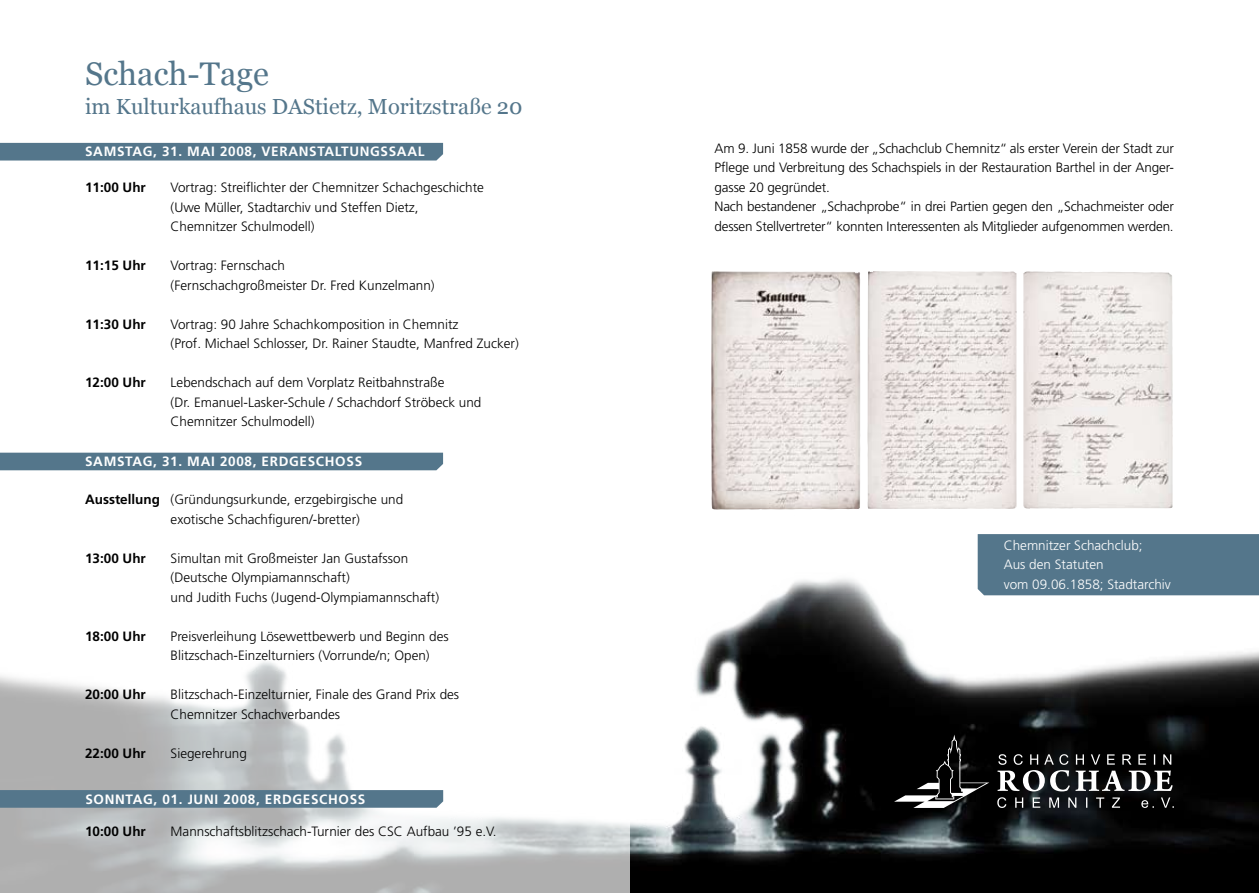
<style>
.page{position:relative;width:1259px;height:893px;background:#fff}
.page>*{position:absolute;margin:0;border:0;box-sizing:border-box;transform-origin:0 0}
.t1{font:32.7px "Georgia";color:#54768b}
.t2{font:21.75px "Georgia";color:#54768b}
.t3{font:300 13.5px/19.5px "Frutiger LT";color:#000}
.t4{font:700 13.5px "Frutiger LT";letter-spacing:.05em;color:#fff}
.t5{font:700 13.5px "Frutiger LT";color:#000}
.t6{font:300 13.5px/19.5px "Frutiger LT";color:#fff}
.s1{font-weight:700}
</style>
<div class="page">
<img style="left:629px;top:578px;width:630px;height:315px">
<svg style="left:0;top:661px;width:629px;height:232px"></svg>
<div style="left:0;top:143px;width:443px;height:18px;background:#54768b"></div>
<div style="left:0;top:453px;width:443px;height:17px;background:#54768b"></div>
<img style="left:711px;top:271px;width:150px;height:239px">
<img style="left:867px;top:271px;width:149px;height:238px">
<img style="left:1023px;top:271px;width:150px;height:238px">
<svg style="left:0;top:790px;width:443px;height:18px;background:#56778c"></svg>
<div style="left:977px;top:534px;width:282px;height:61px;background:#54768b"></div>
<svg style="left:894px;top:735px;width:95px;height:73px;background:#212121"></svg>
<svg style="left:997px;top:754px;width:175px;height:37px"></svg>
<svg style="left:997px;top:797px;width:177px;height:11px;background:#303133"></svg>
<h1 class="t1" style="left:85px;top:55px;width:185px">Schach-Tage</h1>
<h2 class="t2" style="left:85px;top:94px;width:439px">im Kulturkaufhaus DAStietz, Moritzstraße 20</h2>
<p class="t4" style="left:85px;top:143px;width:306px">SAMSTAG, 31. MAI 2008, VERANSTALTUNGSSAA</p>
<p class="t4" style="left:418px;top:143px;width:8px">L</p>
<p class="t5" style="left:85px;top:179px;width:62px">11:00 UHR</p>
<p class="t3" style="left:171px;top:178px;width:315px">Vortrag: Streiflichter der Chemnitzer Schachgeschichte (Uwe Müller, Stadtarchiv und Steffen Dietz,<br>Chemnitzer Schulmodell)</p>
<p class="t5" style="left:85px;top:257px;width:62px">11:15 UHR</p>
<p class="t3" style="left:171px;top:256px;width:266px">Vortrag: Fernschach<br>(Fernschachgroßmeister Dr. Fred Kunzelmann)</p>
<p class="t5" style="left:85px;top:316px;width:62px">11:30 UHR</p>
<p class="t3" style="left:171px;top:314px;width:350px">Vortrag: 90 Jahre Schachkomposition in Chemnitz<br>(Prof. Michael Schlosser, Dr. Rainer Staudte, Manfred Zucker)</p>
<p class="t5" style="left:85px;top:374px;width:62px">12:00 UHR</p>
<p class="t3" style="left:171px;top:373px;width:312px">Lebendschach auf dem Vorplatz Reitbahnstraße<br>(Dr. Emanuel-Lasker-Schule / Schachdorf Ströbeck und<br>Chemnitzer Schulmodell)</p>
<p class="t4" style="left:85px;top:453px;width:279px">SAMSTAG, 31. MAI 2008, ERDGESCHOSS</p>
<p class="t3" style="left:171px;top:490px;width:234px;text-indent:-85px"><span class="s1">AUSSTELLUNG</span> (Gründungsurkunde, erzgebirgische und exotische Schachfiguren/-bretter)</p>
<p class="t5" style="left:85px;top:550px;width:62px">13:00 UHR</p>
<p class="t3" style="left:171px;top:548px;width:270px">Simultan mit Großmeister Jan Gustafsson (Deutsche Olympiamannschaft)<br>und Judith Fuchs (Jugend-Olympiamannschaft)</p>
<p class="t5" style="left:85px;top:628px;width:62px">18:00 UHR</p>
<p class="t3" style="left:171px;top:626px;width:280px">Preisverleihung Lösewettbewerb und Beginn des<br>Blitzschach-Einzelturniers (Vorrunde/n; Open)</p>
<p class="t5" style="left:85px;top:686px;width:62px">20:00 UHR</p>
<p class="t3" style="left:171px;top:685px;width:290px">Blitzschach-Einzelturnier, Finale des Grand Prix des<br>Chemnitzer Schachverbandes</p>
<p class="t5" style="left:85px;top:745px;width:62px">22:00 UHR</p>
<p class="t3" style="left:171px;top:743px;width:78px">Siegerehrung</p>
<p class="t4" style="left:85px;top:791px;width:281px">SONNTAG, 01. JUNI 2008, ERDGESCHOSS</p>
<p class="t5" style="left:85px;top:823px;width:62px">10:00 UHR</p>
<p class="t3" style="left:171px;top:821px;width:327px">Mannschaftsblitzschach-Turnier des CSC Aufbau ’95 e.V.</p>
<p class="t3" style="left:714px;top:139px;width:461px">Am 9. Juni 1858 wurde der „Schachclub Chemnitz“ als erster Verein der Stadt zur Pflege und Verbreitung des Schachspiels in der Restauration Barthel in der Anger&shy;gasse 20 gegründet.<br>Nach bestandener „Schachprobe“ in drei Partien gegen den „Schachmeister oder dessen Stellvertreter“ konnten Interessenten als Mitglieder aufgenommen werden.</p>
<p class="t6" style="left:1003px;top:536px;width:169px">Chemnitzer Schachclub;<br>Aus den Statuten<br>vom 09.06.1858; Stadtarchiv</p>
</div>
